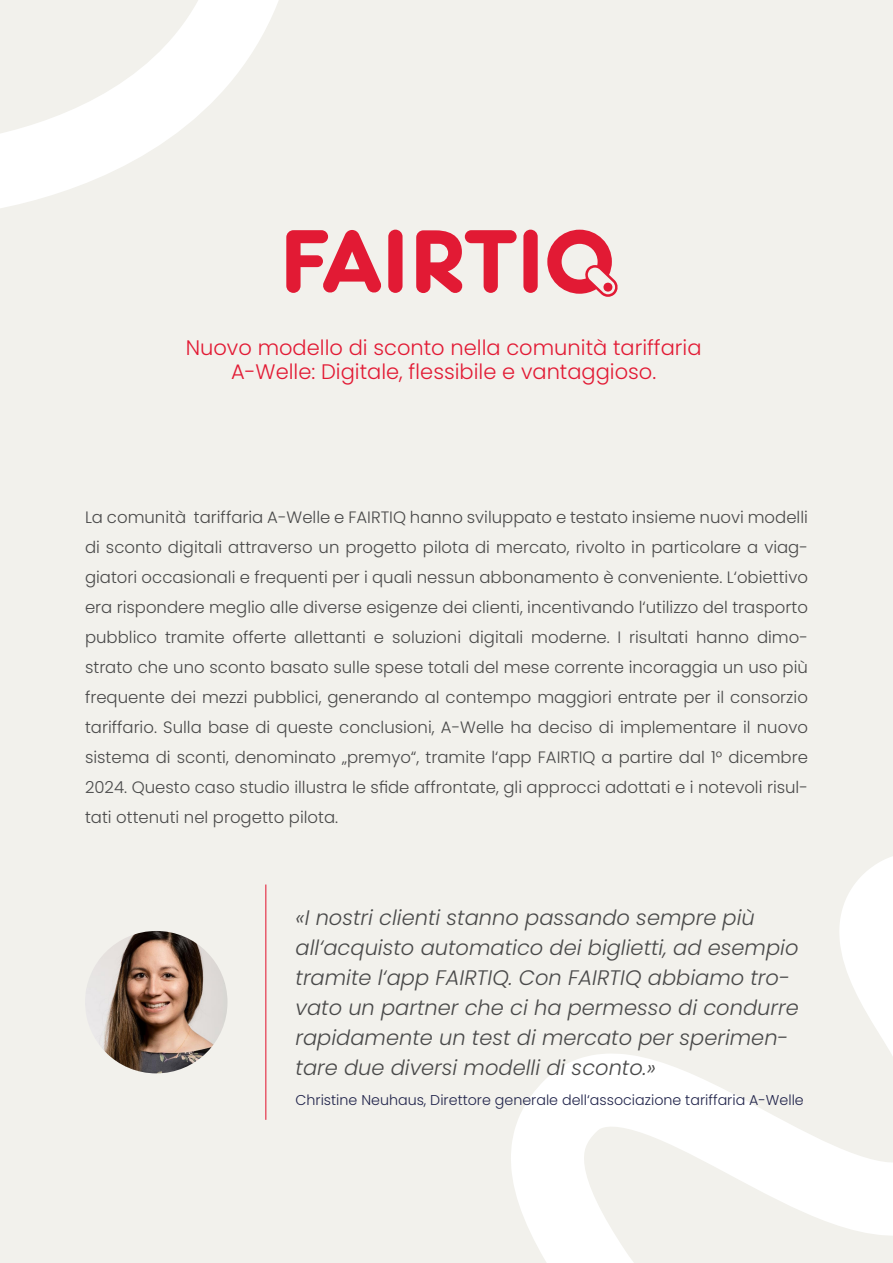
<style>
.page{position:relative;width:893px;height:1263px;background:#f2f1ec}
.page>*{position:absolute;margin:0;border:0;box-sizing:border-box;transform-origin:0 0}
.t1{font:italic 300 21px/30px "Poppins";color:#4a4a4a}
.t2{font:300 21px/24px "Poppins";color:#e21a34;text-align:center}
.Intro_text{font:300 16.5px/30px "Poppins";color:#4a4a4a;text-align:justify}
.Quote_Signature{font:300 14.25px "Poppins";color:#21244b}
</style>
<div class="page">
<div style="left:388px;top:230px;width:15px;height:63px;background:#e21a34;border-radius:7px"></div>
<div style="left:523px;top:230px;width:15px;height:63px;background:#e21a34;border-radius:7px"></div>
<svg style="left:286px;top:230px;width:95px;height:63px"></svg>
<svg style="left:547px;top:230px;width:71px;height:67px"></svg>
<svg style="left:416px;top:230px;width:101px;height:63px"></svg>
<svg style="left:0;top:0;width:334px;height:255px"></svg>
<svg style="left:511px;top:856px;width:382px;height:407px"></svg>
<img style="left:85px;top:931px;width:142px;height:142px;border-radius:71px">
<hr style="left:265px;top:884px;width:1px;height:236px;background:#e21a34">
<h2 class="t2" style="left:186px;top:336px;width:517px">Nuovo modello di sconto nella comunità tariffaria<br>A-Welle: Digitale, flessibile e vantaggioso.</h2>
<p class="Intro_text" style="left:85px;top:503px;width:724px">La comunità tariffaria A-Welle e FAIRTIQ hanno sviluppato e testato insieme nuovi modelli di sconto digitali attraverso un progetto pilota di mercato, rivolto in particolare a viag&shy;giatori occasionali e frequenti per i quali nessun abbonamento è conveniente. L‘obiettivo era rispondere meglio alle diverse esigenze dei clienti, incentivando l‘utilizzo del trasporto pubblico tramite offerte allettanti e soluzioni digitali moderne. I risultati hanno dimo&shy;strato che uno sconto basato sulle spese totali del mese corrente incoraggia un uso più frequente dei mezzi pubblici, generando al contempo maggiori entrate per il consorzio tariffario. Sulla base di queste conclusioni, A-Welle ha deciso di implementare il nuovo sistema di sconti, denominato „premyo“, tramite l‘app FAIRTIQ a partire dal 1° dicembre 2024. Questo caso studio illustra le sfide affrontate, gli approcci adottati e i notevoli risul&shy;tati ottenuti nel progetto pilota.</p>
<p class="t1" style="left:296px;top:902px;width:505px">«I nostri clienti stanno passando sempre più all‘acquisto automatico dei biglietti, ad esempio tramite l‘app FAIRTIQ. Con FAIRTIQ abbiamo tro&shy;vato un partner che ci ha permesso di condurre rapidamente un test di mercato per sperimen&shy;tare due diversi modelli di sconto.»</p>
<p class="Quote_Signature" style="left:296px;top:1092px;width:510px">Christine Neuhaus, Direttore generale dell‘associazione tariffaria A-Welle</p>
</div>
